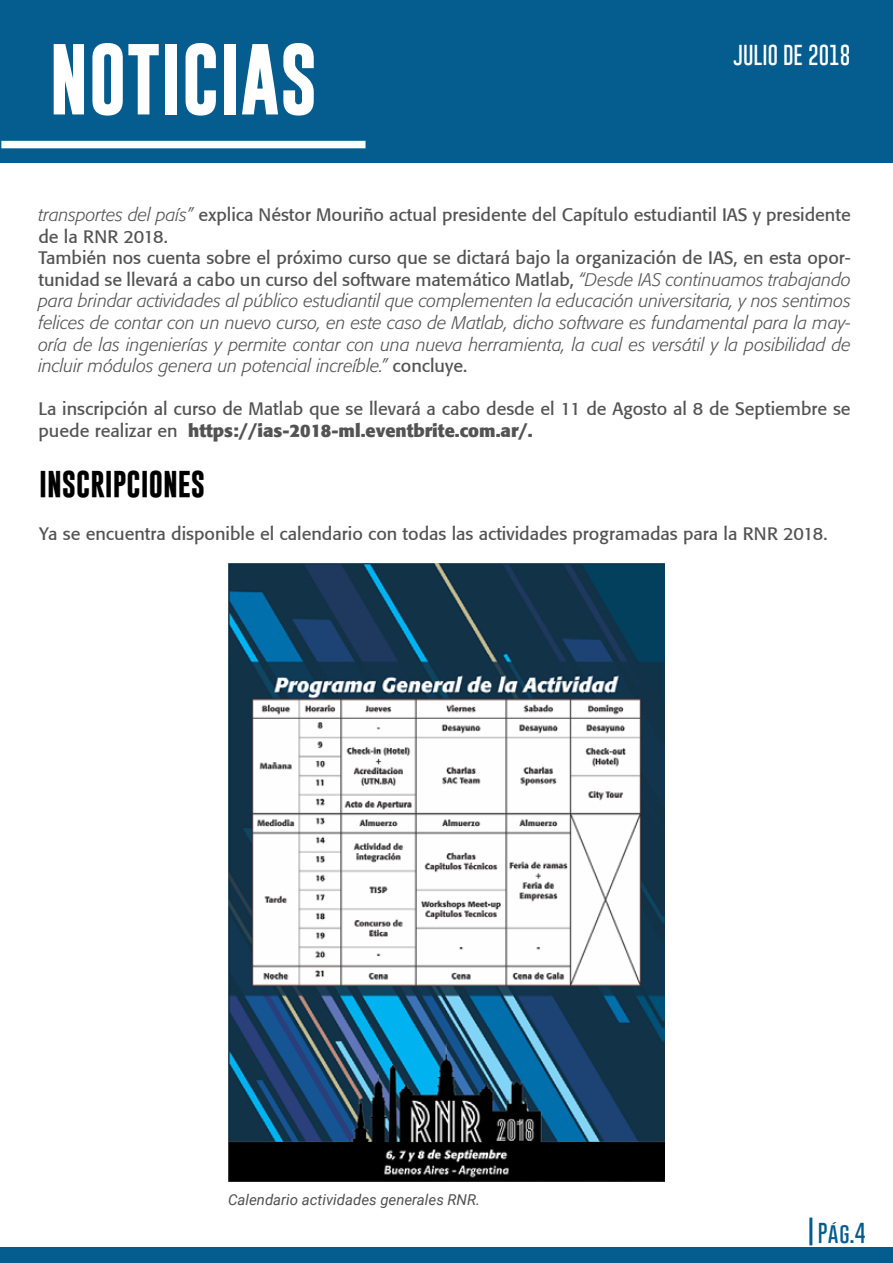
<style>
.page{position:relative;width:893px;height:1263px;background:#fff}
.page>*{position:absolute;margin:0;border:0;box-sizing:border-box;transform-origin:0 0}
.t1{font:700 72px "Gobold";color:#fff}
.t2{font:700 27px "Gobold";color:#000}
.t3{font:100 21px "Gobold";color:#fff}
.t4{font:100 21px "Gobold";color:#045d8e}
.t5{font:italic 300 18px/21.6px "Formata";color:#535353}
.t6{font:18px/21.6px "Formata";color:#535353}
.t7{font:italic 15px "Roboto";color:#505050}
.s1{font-weight:400;font-style:normal}
.s2{font-weight:700}
</style>
<div class="page">
<div style="left:0;top:1248px;width:892px;height:15px;background:#045d8e"></div>
<div style="left:0;top:0;width:893px;height:163px;background:#045d8e"></div>
<hr style="left:809px;top:1217px;width:3px;height:28px;background:#045d8e">
<div style="left:1px;top:141px;width:364px;height:7px;background:#fff"></div>
<img style="left:228px;top:563px;width:437px;height:618px">
<h1 class="t1" style="left:49px;top:32px;width:270px">NOTICIAS</h1>
<p class="t3" style="left:733px;top:41px;width:119px">JULIO DE 2018</p>
<p class="t5" style="left:38px;top:204px;width:814px">transportes del país” <span class="s1">explica Néstor Mouriño actual presidente del Capítulo estudiantil IAS y presidente de la RNR 2018.<br>También nos cuenta sobre el próximo curso que se dictará bajo la organización de IAS, en esta opor&shy;tunidad se llevará a cabo un curso del software matemático Matlab,</span> “Desde IAS continuamos trabajando para brindar actividades al público estudiantil que complementen la educación universitaria, y nos sentimos felices de contar con un nuevo curso, en este caso de Matlab, dicho software es fundamental para la may&shy;oría de las ingenierías y permite contar con una nueva herramienta, la cual es versátil y la posibilidad de incluir módulos genera un potencial increíble.” <span class="s1">concluye.</span></p>
<p class="t6" style="left:38px;top:398px;width:814px">La inscripción al curso de Matlab que se llevará a cabo desde el 11 de Agosto al 8 de Septiembre se puede realizar en <span class="s2">https://ias-2018-ml.eventbrite.com.ar/.</span></p>
<h2 class="t2" style="left:39px;top:467px;width:167px">INSCRIPCIONES</h2>
<p class="t6" style="left:39px;top:523px;width:790px">Ya se encuentra disponible el calendario con todas las actividades programadas para la RNR 2018.</p>
<p class="t7" style="left:228px;top:1189px;width:253px">Calendario actividades generales RNR.</p>
<p class="t4" style="left:818px;top:1219px;width:49px">Pág.4</p>
</div>
